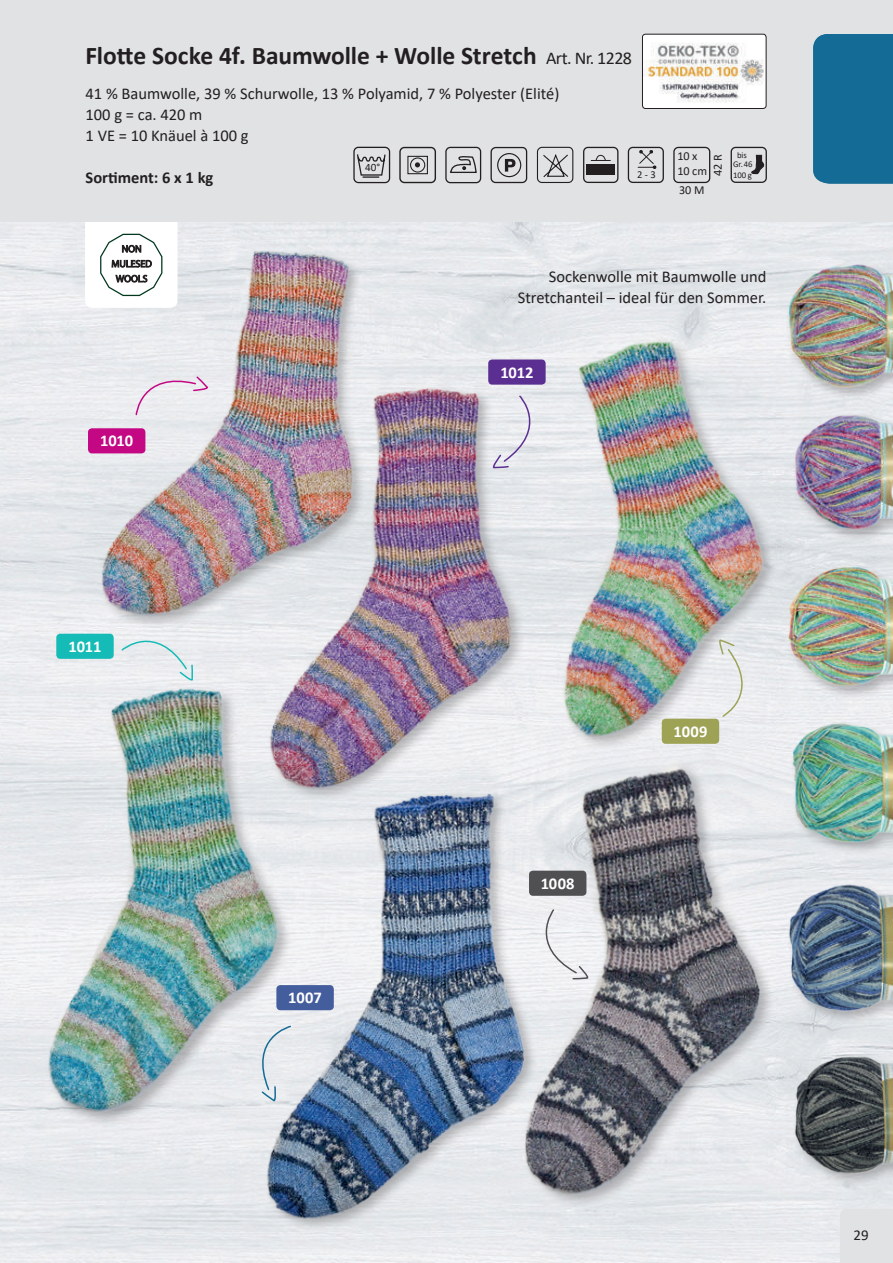
<style>
.page{position:relative;width:893px;height:1263px;background:#fff}
.page>*{position:absolute;margin:0;border:0;box-sizing:border-box;transform-origin:0 0}
.t1{font:700 25.5px "Calibri";letter-spacing:-.005em;color:#231f20}
.t2{font:16.5px/21px "Calibri";color:#231f20}
.t3{font:700 16.5px "Calibri";letter-spacing:-.01em;color:#fff}
.t4{font:700 16.5px "Calibri";color:#231f20}
.t5{font:15px "Calibri";color:#231f20}
.t6{font:12.45px "Calibri";color:#231f20}
.t7{font:12.15px "Calibri";color:#231f20}
.t8{font:11.1px "Calibri";color:#231f20}
.t9{font:10.5px "Calibri";color:#231f20}
.t10{font:8.7px/8.7px "Calibri";color:#231f20;text-align:center}
.s1{font-weight:400;font-size:18px}
</style>
<div class="page">
<img style="left:773px;top:222px;width:120px;height:112px">
<img style="left:357px;top:607px;width:536px;height:656px">
<img style="left:398px;top:251px;width:493px;height:600px">
<img style="left:23px;top:222px;width:362px;height:361px">
<img style="left:0;top:583px;width:394px;height:639px">
<img style="left:197px;top:280px;width:377px;height:566px">
<div style="left:56px;top:634px;width:58px;height:25px;background:#15bbb6;border-radius:4px"></div>
<div style="left:488px;top:359px;width:58px;height:26px;background:#5b2e91;border-radius:4px"></div>
<div style="left:529px;top:871px;width:57px;height:25px;background:#505052;border-radius:4px"></div>
<div style="left:662px;top:719px;width:57px;height:25px;background:#9da255;border-radius:4px"></div>
<div style="left:276px;top:985px;width:58px;height:25px;background:#445d9d;border-radius:4px"></div>
<div style="left:88px;top:428px;width:57px;height:25px;background:#c40783;border-radius:4px"></div>
<svg style="left:135px;top:371px;width:74px;height:45px;background:#e8e1ea"></svg>
<svg style="left:121px;top:621px;width:73px;height:61px"></svg>
<svg style="left:491px;top:395px;width:59px;height:74px;background:#e3e3ea"></svg>
<svg style="left:248px;top:1025px;width:44px;height:77px;background:#dee4e9"></svg>
<svg style="left:718px;top:640px;width:44px;height:78px;background:#e6e7e7"></svg>
<svg style="left:527px;top:908px;width:63px;height:72px"></svg>
<div style="left:0;top:0;width:893px;height:222px;background:#e1e2e4"></div>
<div style="left:840px;top:1209px;width:53px;height:54px;background:#e1e2e4"></div>
<div style="left:813px;top:34px;width:80px;height:150px;background:#146b95"></div>
<img style="left:644px;top:34px;width:122px;height:73px">
<div style="left:642px;top:34px;width:124px;height:75px;border:1px solid #231f20;border-radius:3px"></div>
<svg style="left:536px;top:146px;width:38px;height:37px"></svg>
<div style="left:673px;top:147px;width:37px;height:36px;border:1px solid #231f20;border-radius:4px"></div>
<svg style="left:353px;top:146px;width:38px;height:38px"></svg>
<div style="left:490px;top:147px;width:37px;height:36px;border:1px solid #231f20;border-radius:4px"></div>
<div style="left:497px;top:153px;width:24px;height:24px;border:1px solid #231f20;border-radius:50%"></div>
<svg style="left:505px;top:159px;width:10px;height:13px"></svg>
<div style="left:587px;top:164px;width:28px;height:11px;background:#231f20"></div>
<svg style="left:590px;top:155px;width:21px;height:6px"></svg>
<div style="left:583px;top:147px;width:35px;height:36px;border:1px solid #231f20;border-radius:4px"></div>
<div style="left:628px;top:147px;width:36px;height:36px;border:1px solid #231f20;border-radius:4px"></div>
<svg style="left:638px;top:150px;width:19px;height:19px"></svg>
<div style="left:731px;top:147px;width:36px;height:36px;border:1px solid #231f20;border-radius:4px"></div>
<svg style="left:751px;top:154px;width:14px;height:21px"></svg>
<div style="left:399px;top:147px;width:37px;height:36px;border:1px solid #231f20;border-radius:4px"></div>
<div style="left:407px;top:156px;width:21px;height:18px;border:1px solid #231f20"></div>
<div style="left:410px;top:157px;width:15px;height:16px;border:1px solid #231f20;border-radius:50%"></div>
<svg style="left:445px;top:146px;width:37px;height:38px"></svg>
<svg style="left:415px;top:162px;width:5px;height:5px"></svg>
<svg style="left:85px;top:222px;width:93px;height:86px"></svg>
<h1 class="t1" style="left:86px;top:38px;width:548px">Flotte Socke 4f. Baumwolle + Wolle Stretch <span class="s1">Art. Nr. 1228</span></h1>
<p class="t2" style="left:86px;top:82px;width:475px">41 % Baumwolle, 39 % Schurwolle, 13 % Polyamid, 7 % Polyester (Elité)<br>100 g = ca. 420 m<br>1 VE = 10 Knäuel à 100 g</p>
<p class="t4" style="left:86px;top:166px;width:129px">Sortiment: 6 x 1 kg</p>
<p class="t7" style="left:677px;top:148px;width:22px">10 x</p>
<p class="t6" style="left:713px;top:176px;width:24px;rotate:-90deg">42 R</p>
<p class="t8" style="left:365px;top:163px;width:17px">40°</p>
<p class="t9" style="left:637px;top:171px;width:20px">2 - 3</p>
<p class="t7" style="left:677px;top:162px;width:31px">10 cm</p>
<p class="t7" style="left:679px;top:186px;width:27px">30 M</p>
<p class="t10" style="left:733px;top:152px;width:21px">bis<br>Gr. 46</p>
<p class="t10" style="left:733px;top:172px;width:20px">100 g</p>
<p class="t2" style="left:518px;top:266px;width:250px;text-align:right">Sockenwolle mit Baumwolle und<br>Stretchanteil – ideal für den Sommer.</p>
<p class="t3" style="left:100px;top:429px;width:34px">1010</p>
<p class="t3" style="left:69px;top:635px;width:34px">1011</p>
<p class="t3" style="left:288px;top:986px;width:35px">1007</p>
<p class="t3" style="left:500px;top:361px;width:35px">1012</p>
<p class="t3" style="left:541px;top:872px;width:35px">1008</p>
<p class="t3" style="left:673px;top:720px;width:35px">1009</p>
<p class="t5" style="left:853px;top:1230px;width:17px">29</p>
</div>
